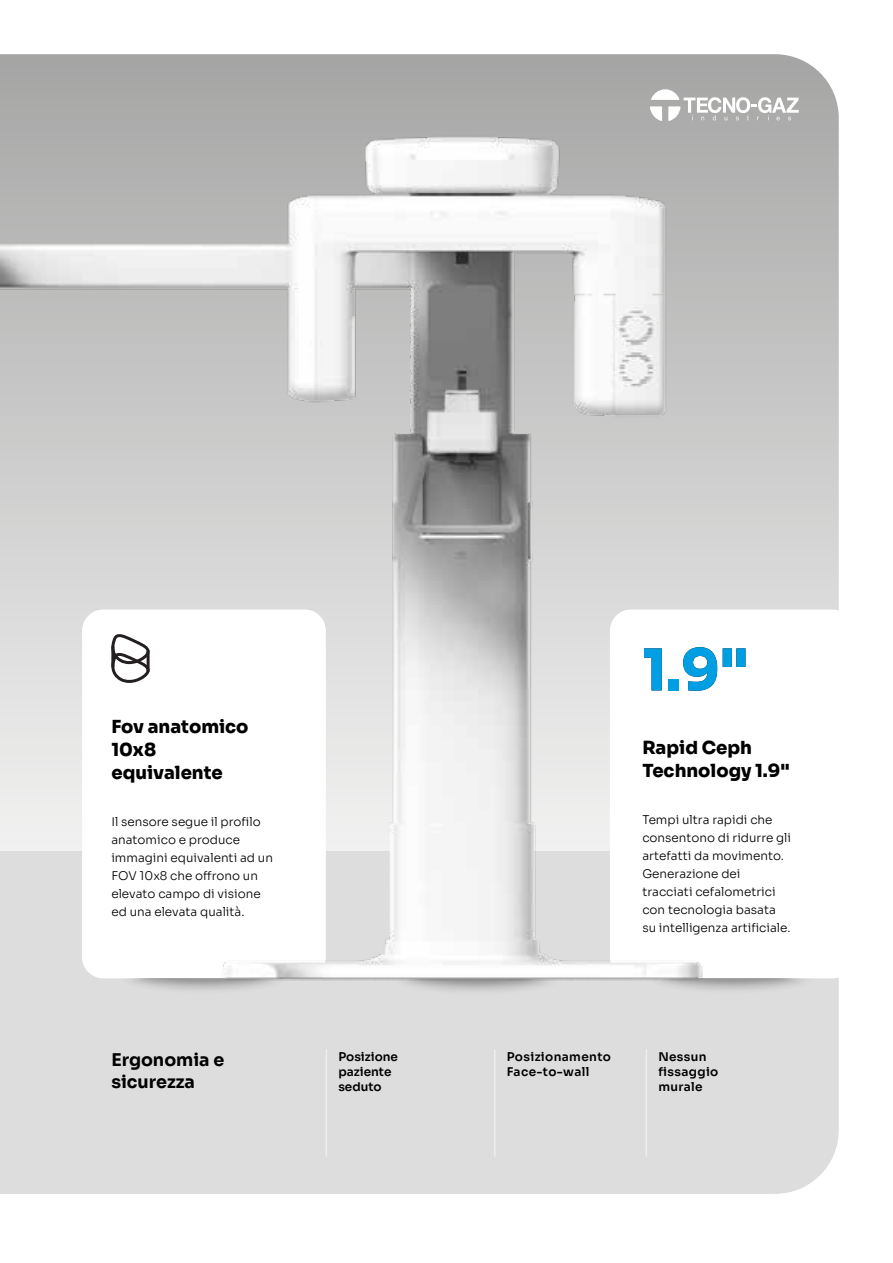
<style>
.page{position:relative;width:893px;height:1263px;background:#fff}
.page>*{position:absolute;margin:0;border:0;box-sizing:border-box;transform-origin:0 0}
.t1{font:800 57.6px "Sora";color:#009fe3;scale:.96 1}
.t2{font:800 18px/23px "Sora";color:#000}
.t3{font:700 17.55px/21.9px "Sora";color:#000}
.t4{font:300 12px/18px "Sora";color:#000}
.t5{font:600 12px/15px "Sora";letter-spacing:.03em;color:#000}
.t6{font:600 12px/15px "Sora";color:#000}
</style>
<div class="page">
<svg style="left:0;top:54px;width:839px;height:556px;background:#b7b7b7"></svg>
<div style="left:0;top:851px;width:839px;height:343px;background:#ddd"></div>
<div style="left:610px;top:609px;width:244px;height:369px;background:#fff;border-radius:21px"></div>
<svg style="left:723px;top:978px;width:102px;height:12px"></svg>
<img style="left:0;top:115px;width:723px;height:876px">
<svg style="left:110px;top:633px;width:40px;height:50px"></svg>
<hr style="left:111px;top:645px;width:3px;height:23px;background:#241f21;border-radius:2px">
<hr style="left:326px;top:1049px;width:1px;height:108px;background:#ebeff2">
<hr style="left:494px;top:1049px;width:1px;height:108px;background:#ebeff2">
<hr style="left:646px;top:1049px;width:1px;height:108px;background:#ebeff2">
<svg style="left:668px;top:106px;width:13px;height:15px"></svg>
<svg style="left:650px;top:106px;width:12px;height:15px"></svg>
<svg style="left:651px;top:89px;width:148px;height:31px"></svg>
<h2 class="t2" style="left:111px;top:714px;width:139px">Fov anatomico<br>10x8 equivalente</h2>
<p class="t4" style="left:111px;top:812px;width:163px">Il sensore segue il profilo anatomico e produce immagini equivalenti ad un<br>FOV 10x8 che offrono un elevato campo di visione ed una elevata qualità.</p>
<h1 class="t1" style="left:642px;top:621px;width:112px">1.9"</h1>
<h2 class="t2" style="left:642px;top:735px;width:149px">Rapid Ceph<br>Technology 1.9"</h2>
<p class="t4" style="left:642px;top:810px;width:150px">Tempi ultra rapidi che consentono di ridurre gli artefatti da movimento.<br>Generazione dei tracciati cefalometrici con tecnologia basata su intelligenza artificiale.</p>
<h3 class="t3" style="left:111px;top:1047px;width:114px">Ergonomia e sicurezza</h3>
<p class="t6" style="left:338px;top:1048px;width:61px">Posizione paziente seduto</p>
<p class="t5" style="left:507px;top:1048px;width:106px">Posizionamento<br>Face-to-wall</p>
<p class="t5" style="left:658px;top:1048px;width:61px">Nessun fissaggio murale</p>
</div>
